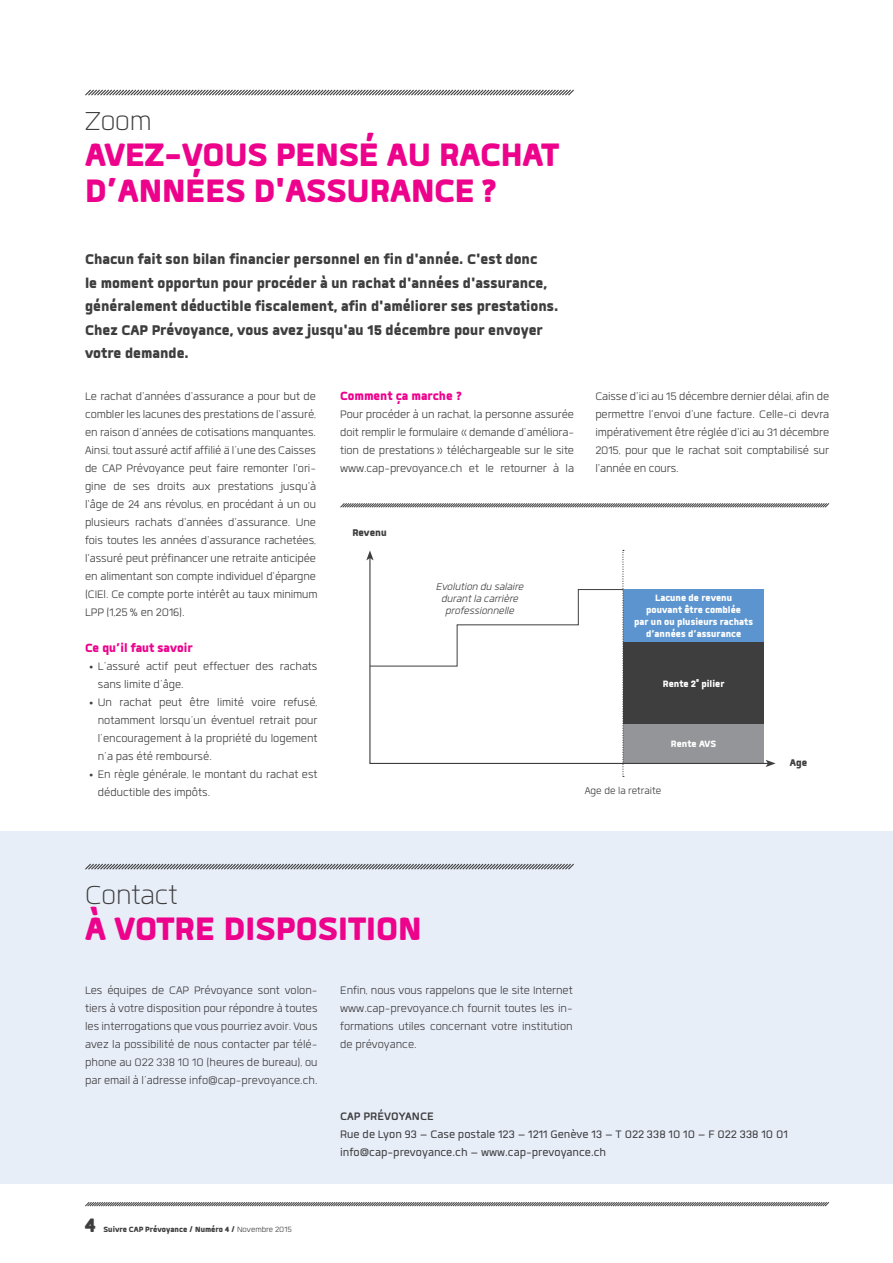
<style>
.page{position:relative;width:893px;height:1263px;background:#fff}
.page>*{position:absolute;margin:0;border:0;box-sizing:border-box;transform-origin:0 0}
.Titres{font:900 45px/36px "Quan";letter-spacing:-.005em;color:#ed028c}
.TitreRubrique{font:300 36px "Quan";color:#3e3e3f}
.CorpsTxT{font:900 27px "Quan";color:#3e3e3f}
.CorpsTxT-2{font:900 19.5px/23.4px "Quan";color:#3e3e3f}
.intertitre{font:900 16.5px "Quan";color:#ed028c}
.CorpsTxT-3{font:15px/18px "Quan";color:#3e3e3f;text-align:justify}
.t1{font:15px/18px "Quan";color:#3e3e3f}
.t2{font:700 15px "Quan";color:#3e3e3f}
.CorpsTxT-4{font:italic 13.5px/12px "Quan";color:#3e3e3f;text-align:center}
.CorpsTxT-5{font:13.5px "Quan";color:#3e3e3f}
.CorpsTxT-6{font:900 13.5px "Quan";color:#3e3e3f}
.CorpsTxT-7{font:900 12.75px/12px "Quan";color:#fff;text-align:center}
.CorpsTxT-8{font:900 10.5px "Quan";color:#3e3e3f}
.s1{font-weight:900}
.s2{font-weight:400}
</style>
<div class="page">
<div style="left:0;top:831px;width:893px;height:353px;background:#e8eef8"></div>
<svg style="left:624px;top:589px;width:142px;height:175px;background:#5b6d80"></svg>
<svg style="left:766px;top:760px;width:10px;height:7px"></svg>
<svg style="left:366px;top:550px;width:258px;height:227px"></svg>
<svg style="left:340px;top:503px;width:490px;height:5px;background:#a0a0a1"></svg>
<svg style="left:85px;top:1202px;width:745px;height:5px;background:#a0a0a1"></svg>
<svg style="left:85px;top:89px;width:489px;height:7px"></svg>
<svg style="left:85px;top:863px;width:489px;height:7px"></svg>
<p class="TitreRubrique" style="left:85px;top:104px;width:68px">Zoom</p>
<p class="Titres" style="left:85px;top:136px;width:476px">AVEZ-VOUS PENSÉ AU RACHAT<br>D’ANNÉES D'ASSURANCE ?</p>
<p class="CorpsTxT-2" style="left:85px;top:248px;width:475px">Chacun fait son bilan financier personnel en fin d'année. C'est donc<br>le moment opportun pour procéder à un rachat d'années d'assurance, généralement déductible fiscalement, afin d'améliorer ses prestations.<br>Chez CAP Prévoyance, vous avez jusqu'au 15 décembre pour envoyer votre demande.</p>
<p class="CorpsTxT-3" style="left:85px;top:387px;width:234px">Le rachat d'années d'assurance a pour but de combler les lacunes des prestations de l'assuré, en raison d’années de cotisations manquantes.<br>Ainsi, tout assuré actif affilié ä l’une des Caisses de CAP Prévoyance peut faire remonter l'ori&shy;gine de ses droits aux prestations jusqu'à l'âge de 24 ans révolus, en procédant à un ou plusieurs rachats d'années d'assurance. Une fois toutes les années d'assurance rachetées, l'assuré peut préfinancer une retraite anticipée en alimentant son compte individuel d'épargne (CIEl. Ce compte porte intérêt au taux minimum LPP (1,25% en 2016).</p>
<p class="intertitre" style="left:85px;top:639px;width:109px">Ce qu’il faut savoir</p>
<p class="CorpsTxT-3" style="left:98px;top:657px;width:221px;text-indent:-9px"><span class="s1">·</span> L’assuré actif peut effectuer des rachats sans limite d’âge.</p>
<p class="CorpsTxT-3" style="left:98px;top:693px;width:221px;text-indent:-9px"><span class="s1">·</span> Un rachat peut être limité voire refusé, notamment lorsqu’un éventuel retrait pour l’encouragement à la propriété du logement n’a pas été remboursé.</p>
<p class="CorpsTxT-3" style="left:98px;top:765px;width:221px;text-indent:-9px"><span class="s1">·</span> En règle générale, le montant du rachat est déductible des impôts.</p>
<p class="intertitre" style="left:340px;top:387px;width:124px">Comment ça marche ?</p>
<p class="CorpsTxT-3" style="left:340px;top:405px;width:235px">Pour procéder à un rachat, la personne assurée doit remplir le formulaire « demande d’améliora&shy;tion de prestations » téléchargeable sur le site www.cap-prevoyance.ch et le retourner à la</p>
<p class="CorpsTxT-6" style="left:352px;top:526px;width:36px">Revenu</p>
<p class="CorpsTxT-4" style="left:436px;top:581px;width:89px">Evolution du salaire durant la carrière professionnelle</p>
<p class="CorpsTxT-3" style="left:595px;top:387px;width:235px">Caisse d'ici au 15 décembre dernier délai, afin de permettre l'envoi d'une facture. Celle-ci devra impérativement être réglée d'ici au 31 décembre 2015, pour que le rachat soit comptabilisé sur l'année en cours.</p>
<p class="CorpsTxT-7" style="left:634px;top:592px;width:120px">Lacune de revenu<br>pouvant être comblée<br>par un ou plusieurs rachats d’années d’assurance</p>
<p class="CorpsTxT-7" style="left:663px;top:677px;width:63px">Rente 2<sup>e</sup> pilier</p>
<p class="CorpsTxT-7" style="left:671px;top:738px;width:47px">Rente AVS</p>
<p class="CorpsTxT-5" style="left:585px;top:785px;width:78px">Age de la retraite</p>
<p class="CorpsTxT-6" style="left:790px;top:756px;width:19px">Age</p>
<p class="TitreRubrique" style="left:85px;top:878px;width:94px">Contact</p>
<p class="Titres" style="left:85px;top:910px;width:338px">À VOTRE DISPOSITION</p>
<p class="CorpsTxT-3" style="left:85px;top:981px;width:234px">Les équipes de CAP Prévoyance sont volon&shy;tiers à votre disposition pour répondre à toutes les interrogations que vous pourriez avoir. Vous avez la possibilité de nous contacter par télé&shy;phone au 022 338 10 10 (heures de bureau), ou par email à l’adresse info@cap-prevoyance.ch.</p>
<p class="CorpsTxT-3" style="left:340px;top:981px;width:234px">Enfin, nous vous rappelons que le site Internet www.cap-prevoyance.ch fournit toutes les in&shy;formations utiles concernant votre institution de prévoyance.</p>
<p class="CorpsTxT" style="left:85px;top:1211px;width:12px">4</p>
<p class="CorpsTxT-8" style="left:104px;top:1224px;width:190px">Suivre CAP Prévoyance / Numéro 4 / <span class="s2">Novembre 2015</span></p>
<p class="t2" style="left:340px;top:1109px;width:95px">CAP PRÉVOYANCE</p>
<p class="t1" style="left:340px;top:1125px;width:449px">Rue de Lyon 93 – Case postale 123 – 1211 Genève 13 – T 022 338 10 10 – F 022 338 10 01 info@cap-prevoyance.ch – www.cap-prevoyance.ch</p>
</div>
